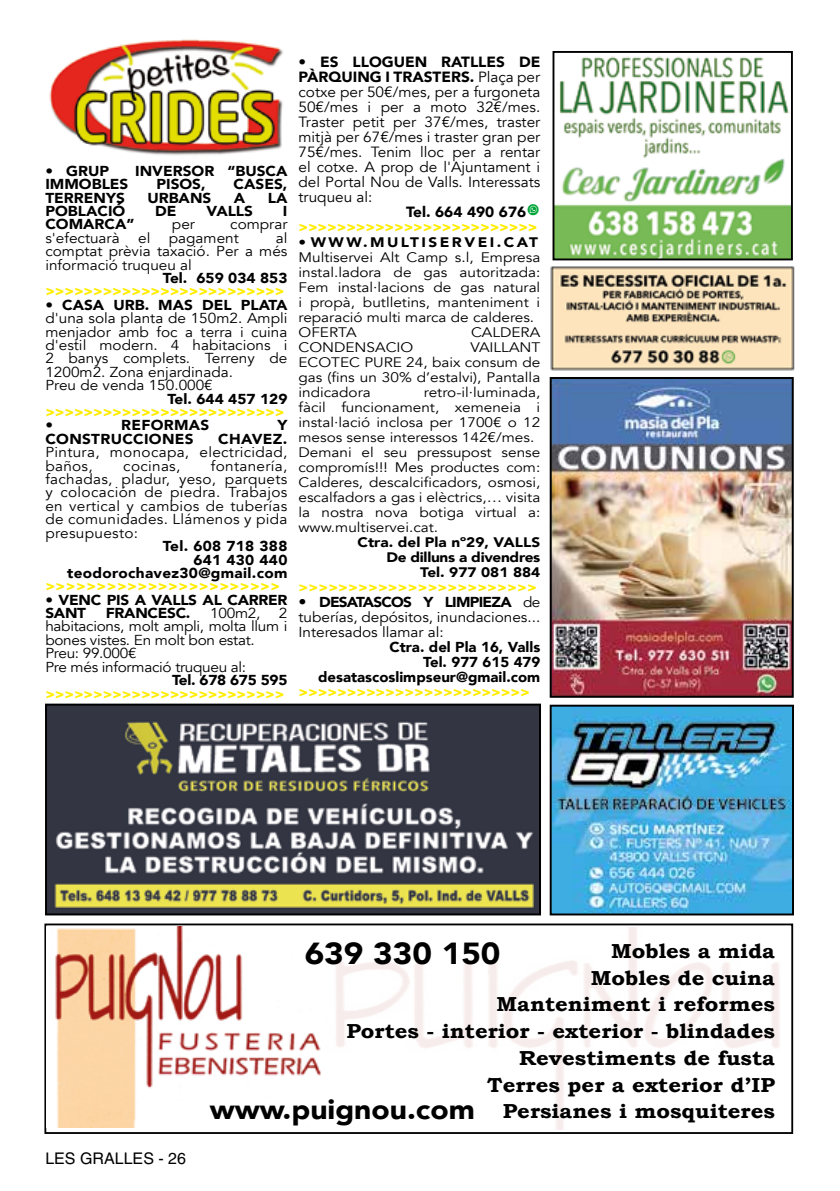
<style>
.page{position:relative;width:840px;height:1191px;background:#fff}
.page>*{position:absolute;margin:0;border:0;box-sizing:border-box;transform-origin:0 0}
.t1{font:900 30.4px "Avenir";color:#000;scale:1.09 1}
.t2{font:700 20.2px/26.6px "Bookman Old Style";color:#000;text-align:right;scale:1.09 1}
.t3{font:16px "Helvetica";color:#000}
.t4{font:14.8px "Avenir";color:#000;scale:1.04 1}
.t5{font:900 14.8px "Avenir";color:#000;scale:1.04 1}
.t6{font:900 14.6px "Avenir";color:#ffed00}
.t7{font:14.4px/13.4px "Avenir";color:#000;text-align:justify;scale:1.07 1}
.t8{font:900 14.4px "Avenir";color:#000;scale:1.07 1}
.t9{font:14.4px/13.4px "Avenir";letter-spacing:-.02em;color:#000;scale:1.07 1}
.t10{font:900 14.4px/13.4px "Avenir";letter-spacing:.02em;color:#000;text-align:right;scale:1.07 1}
.t11{font:900 14.4px/15px "Avenir";color:#000;text-align:right;scale:1.04 1}
.t12{font:900 14.4px/13.4px "Avenir";letter-spacing:-.02em;color:#000;scale:1.07 1}
.t13{font:900 14.4px "Avenir";color:#ffed00}
.t14{font:14.4px/13.4px "Avenir";letter-spacing:.02em;color:#000;scale:1.07 1}
.t15{font:900 14px "Avenir";color:#ffed00;scale:1.05 1}
.t16{font:13.8px/15px "Avenir";color:#000;scale:1.11 1}
.t17{font:900 13.8px/15px "Avenir";color:#000;text-align:right;scale:1.11 1}
.t18{font:900 13.8px "Avenir";color:#ffed00;scale:1.08 1}
.t19{font:900 13.8px "Avenir";letter-spacing:.16em;color:#000;scale:1.11 1}
.s1{font-weight:400}
.s2{font-family:"Social Circles";font-weight:400;font-size:20.6px;color:#00a538}
.s3{font-weight:900;font-size:15.2px}
.s4{font-weight:900}
.s5{font-family:"Avenir";font-weight:900;font-size:27.6px}
</style>
<div class="page">
<img style="left:49px;top:39px;width:234px;height:116px">
<img style="left:48px;top:706px;width:489px;height:206px">
<div style="left:45px;top:703px;width:495px;height:212px;border:2px solid #000"></div>
<img style="left:552px;top:380px;width:238px;height:315px">
<div style="left:549px;top:377px;width:244px;height:321px;border:2px solid #000"></div>
<img style="left:555px;top:56px;width:234px;height:201px">
<div style="left:552px;top:51px;width:240px;height:209px;border:2px solid #000"></div>
<div style="left:44px;top:923px;width:748px;height:211px;background:#fff;border:2px solid #000"></div>
<img style="left:46px;top:926px;width:273px;height:201px">
<img style="left:319px;top:928px;width:461px;height:202px">
<img style="left:552px;top:707px;width:238px;height:205px">
<div style="left:549px;top:704px;width:244px;height:211px;border:2px solid #000"></div>
<img style="left:550px;top:266px;width:245px;height:105px">
<p class="t8" style="left:45px;top:158px;width:61px">• GRUP</p>
<p class="t8" style="left:135px;top:158px;width:144px">INVERSOR “BUSCA</p>
<p class="t8" style="left:45px;top:172px;width:79px">IMMOBLES</p>
<p class="t8" style="left:156px;top:172px;width:47px">PISOS,</p>
<p class="t8" style="left:233px;top:172px;width:52px">CASES,</p>
<p class="t8" style="left:45px;top:185px;width:76px">TERRENYS</p>
<p class="t8" style="left:147px;top:185px;width:61px">URBANS</p>
<p class="t8" style="left:234px;top:185px;width:12px">A</p>
<p class="t8" style="left:268px;top:185px;width:20px">LA</p>
<p class="t8" style="left:45px;top:199px;width:76px">POBLACIÓ</p>
<p class="t8" style="left:155px;top:199px;width:21px">DE</p>
<p class="t8" style="left:206px;top:199px;width:45px">VALLS</p>
<p class="t8" style="left:283px;top:199px;width:6px">I</p>
<p class="t8" style="left:45px;top:212px;width:85px">COMARCA”</p>
<p class="t7" style="left:172px;top:218px;width:23px">per</p>
<p class="t7" style="left:230px;top:218px;width:55px">comprar</p>
<p class="t7" style="left:45px;top:231px;width:71px">s'efectuarà</p>
<p class="t7" style="left:138px;top:231px;width:13px">el</p>
<p class="t7" style="left:169px;top:231px;width:67px">pagament</p>
<p class="t7" style="left:45px;top:231px;width:227px;text-indent:230px">al comptat prèvia taxació. Per a més informació truqueu al</p>
<p class="t8" style="left:163px;top:266px;width:118px">Tel. 659 034 853</p>
<p class="t6" style="left:45px;top:279px;width:241px">&gt;&gt;&gt;&gt;&gt;&gt;&gt;&gt;&gt;&gt;&gt;&gt;&gt;&gt;&gt;&gt;&gt;&gt;&gt;&gt;&gt;&gt;&gt;&gt;&gt;</p>
<p class="t8" style="left:45px;top:292px;width:227px">• CASA URB. MAS DEL PLATA</p>
<p class="t7" style="left:45px;top:312px;width:227px;text-align:left">d'una sola planta de 150m2. Ampli menjador amb foc a terra i cuina d'estil modern. 4 habitacions i<br>2 banys complets. Terreny de<br>1200m2. Zona enjardinada.<br>Preu de venda 150.000€</p>
<p class="t8" style="left:167px;top:386px;width:114px">Tel. 644 457 129</p>
<p class="t6" style="left:45px;top:399px;width:241px">&gt;&gt;&gt;&gt;&gt;&gt;&gt;&gt;&gt;&gt;&gt;&gt;&gt;&gt;&gt;&gt;&gt;&gt;&gt;&gt;&gt;&gt;&gt;&gt;&gt;</p>
<p class="t8" style="left:45px;top:413px;width:9px">•</p>
<p class="t10" style="left:121px;top:418px;width:84px">REFORMAS</p>
<p class="t8" style="left:277px;top:413px;width:11px">Y</p>
<p class="t10" style="left:45px;top:432px;width:140px">CONSTRUCCIONES</p>
<p class="t8" style="left:218px;top:426px;width:66px">CHAVEZ.</p>
<p class="t14" style="left:45px;top:446px;width:227px">Pintura, monocapa, electricidad, baños,</p>
<p class="t7" style="left:45px;top:459px;width:227px;text-indent:165px">fontanería, fachadas, pladur, yeso, parquets y colocación de piedra. Trabajos en vertical y cambios de tuberías de comunidades. Llámenos y pida presupuesto:</p>
<p class="t10" style="left:67px;top:539px;width:207px">Tel. 608 718 388<br>641 430 440 teodorochavez30@gmail.com</p>
<p class="t13" style="left:45px;top:574px;width:236px">&gt;&gt;&gt;&gt;&gt;&gt;&gt;&gt;&gt;&gt;&gt;&gt;&gt;&gt;&gt;&gt;&gt;&gt;&gt;&gt;&gt;&gt;&gt;</p>
<p class="t12" style="left:45px;top:592px;width:227px">• VENC PIS A VALLS AL CARRER<br>SANT</p>
<p class="t14" style="left:123px;top:459px;width:55px">cocinas,</p>
<p class="t12" style="left:106px;top:606px;width:81px">FRANCESC.</p>
<p class="t7" style="left:210px;top:606px;width:48px">100m2,</p>
<p class="t9" style="left:45px;top:606px;width:227px;text-indent:233px">2 habitacions, molt ampli, molta llum i bones vistes. En molt bon estat.<br>Preu: 99.000€<br>Pre més informació truqueu al:</p>
<p class="t12" style="left:172px;top:673px;width:109px">Tel. 678 675 595</p>
<p class="t15" style="left:45px;top:681px;width:229px">&gt;&gt;&gt;&gt;&gt;&gt;&gt;&gt;&gt;&gt;&gt;&gt;&gt;&gt;&gt;&gt;&gt;&gt;&gt;&gt;&gt;&gt;&gt;&gt;&gt;</p>
<p class="t5" style="left:298px;top:49px;width:234px">• ES LLOGUEN RATLLES DE</p>
<p class="t5" style="left:298px;top:64px;width:234px">PÀRQUING I TRASTERS. <span class="s1">Plaça per</span></p>
<p class="t4" style="left:298px;top:83px;width:234px">cotxe per 50€/mes, per a furgoneta</p>
<p class="t4" style="left:298px;top:98px;width:234px">50€/mes i per a moto 32€/mes.</p>
<p class="t4" style="left:298px;top:113px;width:234px">Traster petit per 37€/mes, traster</p>
<p class="t4" style="left:298px;top:128px;width:234px">mitjà per 67€/mes i traster gran per</p>
<p class="t4" style="left:298px;top:143px;width:234px">75€/mes. Tenim lloc per a rentar</p>
<p class="t4" style="left:298px;top:158px;width:234px">el cotxe. A prop de l'Ajuntament i</p>
<p class="t4" style="left:298px;top:173px;width:234px">del Portal Nou de Valls. Interessats</p>
<p class="t4" style="left:298px;top:188px;width:73px">truqueu al:</p>
<p class="t5" style="left:406px;top:199px;width:130px">Tel. 664 490 676<span class="s2">w</span></p>
<p class="t6" style="left:298px;top:215px;width:241px">&gt;&gt;&gt;&gt;&gt;&gt;&gt;&gt;&gt;&gt;&gt;&gt;&gt;&gt;&gt;&gt;&gt;&gt;&gt;&gt;&gt;&gt;&gt;&gt;&gt;</p>
<p class="t19" style="left:298px;top:231px;width:217px">• WWW.MULTISERVEI.CAT</p>
<p class="t16" style="left:298px;top:250px;width:219px">Multiservei Alt Camp s.l, Empresa instal.ladora de gas autoritzada:<br>Fem instal·lacions de gas natural i propà, butlletins, manteniment i reparació multi marca de calderes.<br>OFERTA</p>
<p class="t16" style="left:471px;top:325px;width:64px">CALDERA</p>
<p class="t16" style="left:298px;top:340px;width:105px">CONDENSACIO</p>
<p class="t16" style="left:298px;top:340px;width:219px;text-align:justify;text-indent:172px">VAILLANT ECOTEC PURE 24, baix consum de gas (fins un 30% d’estalvi), Pantalla indicadora</p>
<p class="t16" style="left:298px;top:385px;width:219px;text-indent:125px">retro-il·luminada, fàcil funcionament, xemeneia i instal·lació inclosa per 1700€ o 12 mesos sense interessos 142€/mes.<br>Demani el seu pressupost sense compromís!!! Mes productes com:<br>Calderes, descalcificadors, osmosi, escalfadors a gas i elèctrics,… visita la nostra nova botiga virtual a: www.multiservei.cat.</p>
<p class="t17" style="left:357px;top:534px;width:166px">Ctra. del Pla nº29, VALLS<br>De dilluns a divendres<br>Tel. 977 081 884</p>
<p class="t18" style="left:298px;top:576px;width:222px">&gt;&gt;&gt;&gt;&gt;&gt;&gt;&gt;&gt;&gt;&gt;&gt;&gt;&gt;&gt;&gt;&gt;&gt;&gt;&gt;&gt;&gt;&gt;&gt;</p>
<p class="t7" style="left:298px;top:595px;width:227px;line-height:15px"><span class="s3">•</span> <span class="s4">DESATASCOS Y LIMPIEZA</span> de tuberías, depósitos, inundaciones...<br>Interesados llamar al:</p>
<p class="t11" style="left:318px;top:639px;width:215px">Ctra. del Pla 16, Valls<br>Tel. 977 615 479 desatascoslimpseur@gmail.com</p>
<p class="t13" style="left:298px;top:680px;width:233px">&gt;&gt;&gt;&gt;&gt;&gt;&gt;&gt;&gt;&gt;&gt;&gt;&gt;&gt;&gt;&gt;&gt;&gt;&gt;&gt;&gt;&gt;&gt;&gt;</p>
<p class="t3" style="left:45px;top:1149px;width:142px">LES GRALLES - 26</p>
<h1 class="t1" style="left:304px;top:927px;width:181px">639 330 150</h1>
<h2 class="t2" style="left:209px;top:937px;width:520px">Mobles a mida<br>Mobles de cuina<br>Manteniment i reformes<br>Portes - interior - exterior - blindades<br>Revestiments de fusta<br>Terres per a exterior d’IP<br><span class="s5">www.puignou.com</span> Persianes i mosquiteres</h2>
</div>
